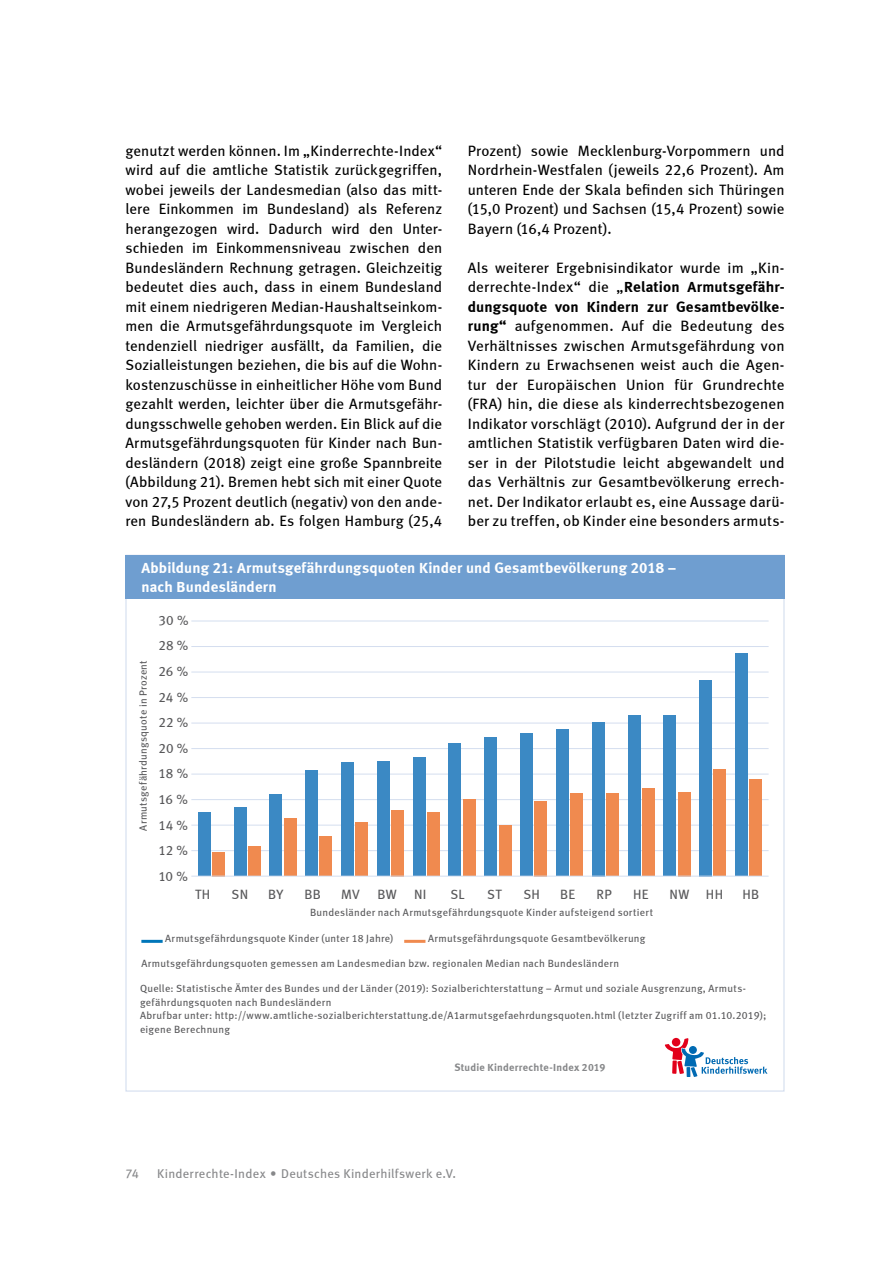
<style>
.page{position:relative;width:893px;height:1263px;background:#fff}
.page>*{position:absolute;margin:0;border:0;box-sizing:border-box;transform-origin:0 0}
.t1{font:15px/19.5px "Meta Book LF";letter-spacing:.01em;color:#000;text-align:justify}
.t2{font:15px/19.5px "Meta Bold LF";letter-spacing:.01em;color:#fff}
.t3{font:15px/19.5px "Meta Bold LF";letter-spacing:.01em;color:#000}
.t4{font:13.5px/25.7px "Meta Book LF";letter-spacing:.02em;color:#58585a;text-align:justify}
.t5{font:12.75px "Meta Book LF";letter-spacing:.02em;color:#87888a}
.t6{font:10.5px/13.5px "Meta Book LF";letter-spacing:.025em;color:#58585a}
.t7{font:10.5px "Meta Bold LF";letter-spacing:.02em;color:#87888a}
.s1{font-family:"Meta Book LF"}
.s2{font-family:"Meta Bold LF"}
</style>
<div class="page">
<hr style="left:191px;top:850px;width:578px;height:1px;background:#d4deef">
<hr style="left:191px;top:825px;width:578px;height:1px;background:#d4deef">
<hr style="left:191px;top:799px;width:578px;height:1px;background:#d4deef">
<hr style="left:191px;top:774px;width:578px;height:1px;background:#d4deef">
<hr style="left:191px;top:748px;width:578px;height:1px;background:#d4deef">
<hr style="left:191px;top:723px;width:578px;height:1px;background:#d4deef">
<hr style="left:191px;top:697px;width:578px;height:1px;background:#d4deef">
<hr style="left:191px;top:672px;width:578px;height:1px;background:#d4deef">
<hr style="left:191px;top:646px;width:578px;height:1px;background:#d4deef">
<hr style="left:191px;top:621px;width:578px;height:1px;background:#d4deef">
<div style="left:125px;top:555px;width:659px;height:44px;background:#6f9ed0"></div>
<svg style="left:665px;top:1038px;width:102px;height:39px"></svg>
<hr style="left:141px;top:940px;width:22px;height:3px;background:#0076b9">
<hr style="left:404px;top:940px;width:21px;height:3px;background:#f08a4f">
<div style="left:212px;top:852px;width:13px;height:24px;background:#f08a4f"></div>
<div style="left:248px;top:847px;width:13px;height:29px;background:#f08a4f"></div>
<div style="left:284px;top:819px;width:13px;height:57px;background:#f08a4f"></div>
<div style="left:319px;top:837px;width:13px;height:39px;background:#f08a4f"></div>
<div style="left:355px;top:823px;width:13px;height:53px;background:#f08a4f"></div>
<div style="left:391px;top:810px;width:13px;height:66px;background:#f08a4f"></div>
<div style="left:427px;top:812px;width:13px;height:64px;background:#f08a4f"></div>
<div style="left:463px;top:800px;width:13px;height:76px;background:#f08a4f"></div>
<div style="left:499px;top:825px;width:12px;height:51px;background:#f08a4f"></div>
<div style="left:534px;top:801px;width:13px;height:75px;background:#f08a4f"></div>
<div style="left:570px;top:793px;width:13px;height:83px;background:#f08a4f"></div>
<div style="left:606px;top:793px;width:13px;height:83px;background:#f08a4f"></div>
<div style="left:642px;top:788px;width:13px;height:88px;background:#f08a4f"></div>
<div style="left:678px;top:792px;width:13px;height:84px;background:#f08a4f"></div>
<div style="left:713px;top:769px;width:13px;height:107px;background:#f08a4f"></div>
<div style="left:749px;top:779px;width:13px;height:97px;background:#f08a4f"></div>
<div style="left:198px;top:812px;width:13px;height:64px;background:#3b89c4"></div>
<div style="left:234px;top:807px;width:12px;height:69px;background:#3b89c4"></div>
<div style="left:269px;top:795px;width:13px;height:81px;background:#3b89c4"></div>
<div style="left:305px;top:770px;width:13px;height:106px;background:#3b89c4"></div>
<div style="left:341px;top:763px;width:13px;height:113px;background:#3b89c4"></div>
<div style="left:377px;top:761px;width:13px;height:115px;background:#3b89c4"></div>
<div style="left:413px;top:758px;width:13px;height:118px;background:#3b89c4"></div>
<div style="left:448px;top:744px;width:13px;height:132px;background:#3b89c4"></div>
<div style="left:484px;top:737px;width:13px;height:139px;background:#3b89c4"></div>
<div style="left:520px;top:733px;width:13px;height:143px;background:#3b89c4"></div>
<div style="left:556px;top:730px;width:13px;height:146px;background:#3b89c4"></div>
<div style="left:592px;top:722px;width:13px;height:154px;background:#3b89c4"></div>
<div style="left:627px;top:716px;width:13px;height:160px;background:#3b89c4"></div>
<div style="left:663px;top:716px;width:13px;height:160px;background:#3b89c4"></div>
<div style="left:699px;top:680px;width:13px;height:196px;background:#3b89c4"></div>
<div style="left:735px;top:653px;width:13px;height:223px;background:#3b89c4"></div>
<hr style="left:191px;top:876px;width:578px;height:1px;background:#d4deef">
<p class="t1" style="left:125px;top:140px;width:318px">genutzt werden können. Im „Kinderrechte-Index“ wird auf die amtliche Statistik zurückgegriffen, wobei jeweils der Landesmedian (also das mitt&shy;lere Einkommen im Bundesland) als Referenz herangezogen wird. Dadurch wird den Unter&shy;schieden im Einkommensniveau zwischen den Bundesländern Rechnung getragen. Gleichzeitig bedeutet dies auch, dass in einem Bundesland mit einem niedrigeren Median-Haushaltseinkom&shy;men die Armutsgefährdungsquote im Vergleich tendenziell niedriger ausfällt, da Familien, die Sozialleistungen beziehen, die bis auf die Wohn&shy;kostenzuschüsse in einheitlicher Höhe vom Bund gezahlt werden, leichter über die Armutsgefähr&shy;dungsschwelle gehoben werden. Ein Blick auf die Armutsgefährdungsquoten für Kinder nach Bun&shy;desländern (2018) zeigt eine große Spannbreite (Abbildung 21). Bremen hebt sich mit einer Quote von 27,5 Prozent deutlich (negativ) von den ande&shy;ren Bundesländern ab. Es folgen Hamburg (25,4</p>
<p class="t1" style="left:468px;top:140px;width:318px">Prozent) sowie Mecklenburg-Vorpommern und Nordrhein-Westfalen (jeweils 22,6 Prozent). Am unteren Ende der Skala befinden sich Thüringen (15,0 Prozent) und Sachsen (15,4 Prozent) sowie Bayern (16,4 Prozent).</p>
<p class="t1" style="left:468px;top:257px;width:318px">Als weiterer Ergebnisindikator wurde im „Kin-</p>
<p class="t3" style="left:468px;top:277px;width:318px"><span class="s1">derrechte-Index“ die „</span>Relation Armutsgefähr&shy;dungsquote von Kindern zur Gesamtbevölke-</p>
<p class="t1" style="left:468px;top:316px;width:318px"><span class="s2">rung“</span> aufgenommen. Auf die Bedeutung des Verhältnisses zwischen Armutsgefährdung von Kindern zu Erwachsenen weist auch die Agen&shy;tur der Europäischen Union für Grundrechte (FRA) hin, die diese als kinderrechtsbezogenen Indikator vorschlägt (2010). Aufgrund der in der amtlichen Statistik verfügbaren Daten wird die&shy;ser in der Pilotstudie leicht abgewandelt und das Verhältnis zur Gesamtbevölkerung errech&shy;net. Der Indikator erlaubt es, eine Aussage darü&shy;ber zu treffen, ob Kinder eine besonders armuts-</p>
<p class="t2" style="left:141px;top:558px;width:536px">Abbildung 21: Armutsgefährdungsquoten Kinder und Gesamtbevölkerung 2018 – nach Bundesländern</p>
<p class="t6" style="left:136px;top:830px;width:172px;rotate:-90deg">Armutsgefährdungsquote in Prozent</p>
<p class="t4" style="left:158px;top:607px;width:32px">30 % 28 % 26 % 24 % 22 % 20 % 18 % 16 % 14 % 12 % 10 %</p>
<p class="t4" style="left:195px;top:881px;width:17px">TH</p>
<p class="t4" style="left:232px;top:881px;width:18px">SN</p>
<p class="t4" style="left:268px;top:881px;width:17px">BY</p>
<p class="t4" style="left:305px;top:881px;width:18px">BB</p>
<p class="t4" style="left:341px;top:881px;width:20px">MV</p>
<p class="t4" style="left:378px;top:881px;width:21px">BW</p>
<p class="t4" style="left:414px;top:881px;width:14px">NI</p>
<p class="t4" style="left:450px;top:881px;width:16px">SL</p>
<p class="t4" style="left:487px;top:881px;width:16px">ST</p>
<p class="t4" style="left:523px;top:881px;width:18px">SH</p>
<p class="t4" style="left:560px;top:881px;width:17px">BE</p>
<p class="t4" style="left:596px;top:881px;width:17px">RP</p>
<p class="t4" style="left:633px;top:881px;width:17px">HE</p>
<p class="t4" style="left:669px;top:881px;width:55px">NW HH</p>
<p class="t4" style="left:742px;top:881px;width:18px">HB</p>
<p class="t6" style="left:310px;top:905px;width:344px">Bundesländer nach Armutsgefährdungsquote Kinder aufsteigend sortiert</p>
<p class="t6" style="left:165px;top:931px;width:230px">Armutsgefährdungsquote Kinder (unter 18 Jahre)</p>
<p class="t6" style="left:428px;top:931px;width:219px">Armutsgefährdungsquote Gesamtbevölkerung</p>
<p class="t6" style="left:141px;top:957px;width:479px">Armutsgefährdungsquoten gemessen am Landesmedian bzw. regionalen Median nach Bundesländern</p>
<p class="t6" style="left:140px;top:981px;width:628px">Quelle: Statistische Ämter des Bundes und der Länder (2019): Sozialberichterstattung – Armut und soziale Ausgrenzung, Armuts&shy;gefährdungsquoten nach Bundesländern<br>Abrufbar unter: http://www.amtliche-sozialberichterstattung.de/A1armutsgefaehrdungsquoten.html (letzter Zugriff am 01.10.2019); eigene Berechnung</p>
<p class="t7" style="left:454px;top:1061px;width:153px">Studie Kinderrechte-Index 2019</p>
<p class="t5" style="left:125px;top:1165px;width:15px">74</p>
<p class="t5" style="left:157px;top:1165px;width:301px">Kinderrechte-Index • Deutsches Kinderhilfswerk e.V.</p>
</div>
